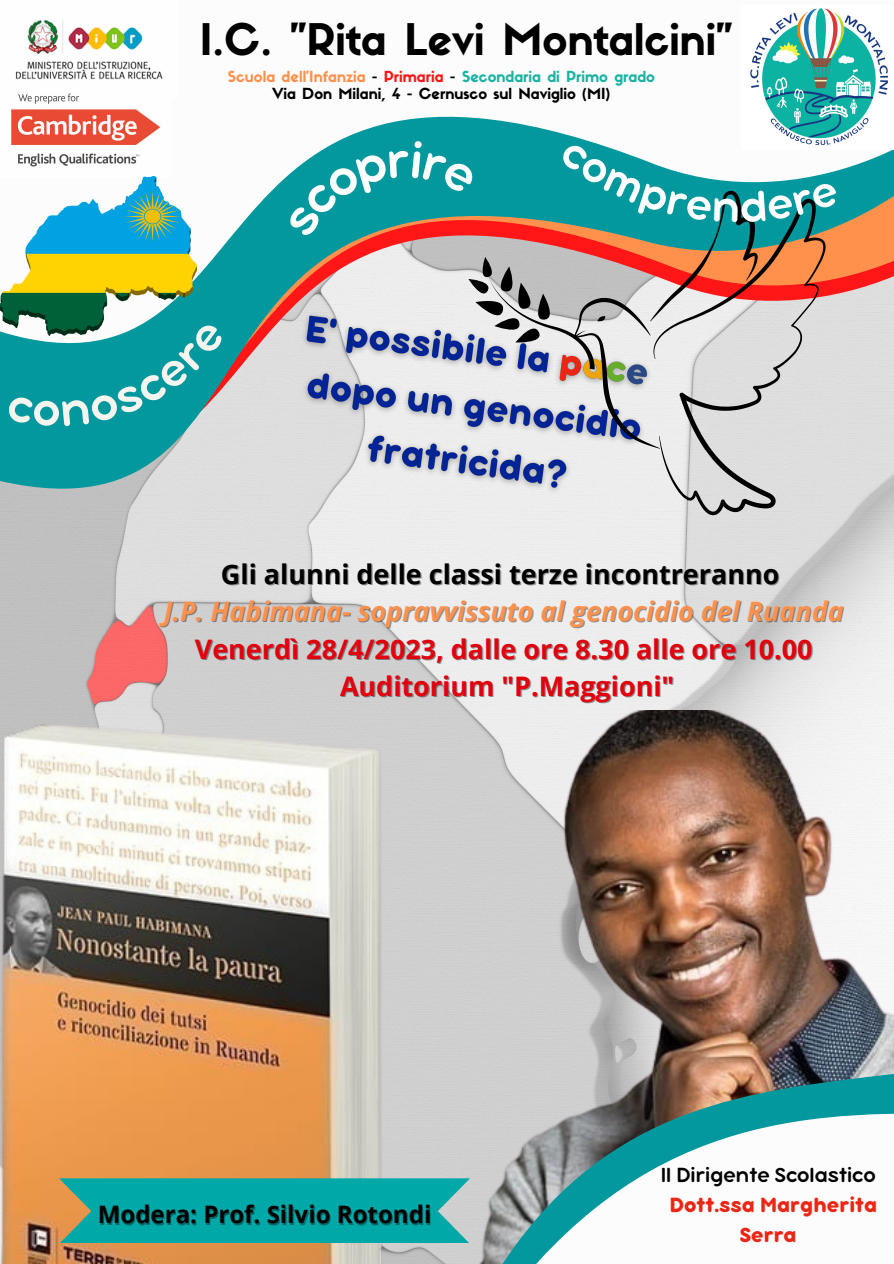
<style>
.page{position:relative;width:894px;height:1264px;background:#fff}
.page>*{position:absolute;margin:0;border:0;box-sizing:border-box;transform-origin:0 0}
.t1{font:42.75px "Sifonn Basic";color:#000}
.t2{font:700 26.85px/37.5px "Open Sans";color:#e3000e;text-align:center}
.t3{font:700 26.85px "Open Sans";color:#000}
.t4{font:700 24px "Open Sans";color:#000}
.t5{font:700 22.2px/30.3px "Bubbleboddy Neue";color:#ea2614;text-align:center}
.t6{font:22.2px "Bubbleboddy Neue";color:#000}
.t7{font:15px/17px "Sifonn Basic";color:#000;text-align:center}
.s1{color:#ff914d}
.s2{color:#ff1616}
.s3{color:#1cb2a2}
.s4{font-style:italic;color:#ff914d}
.s5{color:rgb(0 0 0/.4)}
</style>
<div class="page">
<svg style="left:0;top:116px;width:893px;height:594px"></svg>
<img style="left:741px;top:8px;width:152px;height:141px">
<img style="left:15px;top:20px;width:148px;height:60px">
<img style="left:0;top:93px;width:171px;height:84px">
<img style="left:0;top:177px;width:196px;height:159px">
<img style="left:0;top:710px;width:98px;height:553px">
<img style="left:98px;top:398px;width:795px;height:865px">
<img style="left:270px;top:303px;width:401px;height:256px">
<svg style="left:653px;top:448px;width:172px;height:67px;background:#ccc"></svg>
<svg style="left:59px;top:1178px;width:410px;height:64px;background:#12a8a5"></svg>
<svg style="left:7px;top:320px;width:219px;height:106px;background:#1d9ea2"></svg>
<svg style="left:286px;top:140px;width:553px;height:308px;background:#99b0b3"></svg>
<h1 class="t1" style="left:200px;top:23px;width:534px">I.C. "Rita Levi Montalcini"</h1>
<p class="t7" style="left:228px;top:70px;width:428px"><span class="s1">Scuola dell'Infanzia</span> - <span class="s2">Primaria</span> - <span class="s3">Secondaria di Primo grado<br></span>Via Don Milani, 4 - Cernusco sul Naviglio (MI)</p>
<p class="t3" style="left:221px;top:555px;width:559px">Gli alunni delle classi terze incontreranno</p>
<p class="t2" style="left:164px;top:592px;width:681px"><span class="s4">J.P. Habimana- sopravvissuto al genocidio del Ruanda<br></span><span class="s5">V</span>enerdì 28/4/2023, <span class="s5">d</span>alle ore 8.30 alle ore 10.00<br>Auditorium "P.Maggioni"</p>
<p class="t4" style="left:98px;top:1197px;width:335px">Modera: Prof. Silvio Rotondi</p>
<p class="t6" style="left:660px;top:1167px;width:216px">Il Dirigente Scolastico</p>
<p class="t5" style="left:669px;top:1191px;width:209px">Dott.ssa Margherita<br>Serra</p>
</div>
